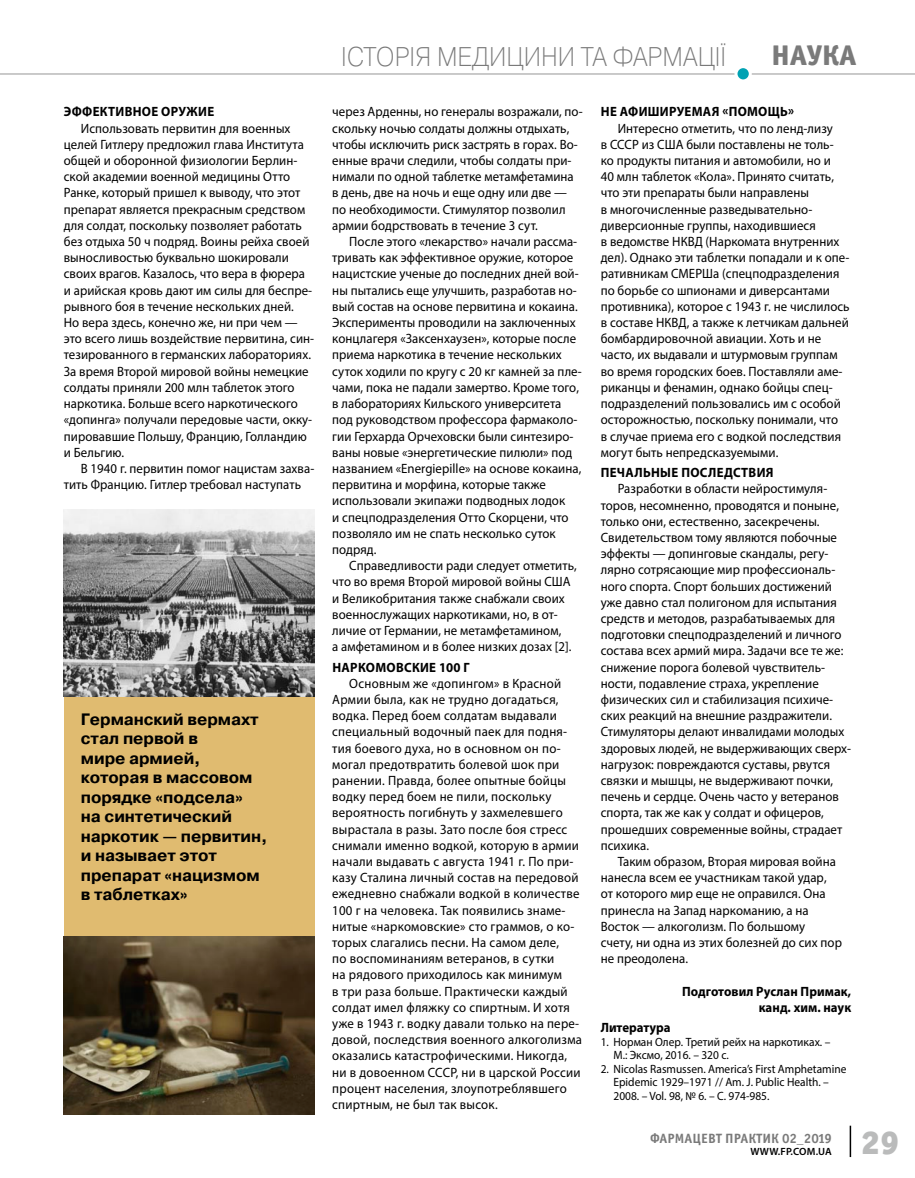
<style>
.page{position:relative;width:915px;height:1178px;background:#fff}
.page>*{position:absolute;margin:0;border:0;box-sizing:border-box;transform-origin:0 0}
.t1{font:33px "Officina Sans Black ITC";color:#babbbb}
.t2{font:28.5px "Officina Sans Extra Bold ITC";letter-spacing:.005em;color:#7a7a7a}
.t3{font:27px "Pragmatica Light C";color:#7a7a7a;scale:.9 1}
.t4{font:700 16.5px/19.5px "Pragmatica";letter-spacing:-.005em;color:#000}
.t5{font:13.5px/16.2px "Myriad Pro";letter-spacing:.005em;color:#000;scale:.95 1}
.t6{font:700 13.5px/16.2px "Myriad Pro";letter-spacing:.005em;color:#000;text-align:right;scale:.95 1}
.t7{font:13.5px "Officina Sans Bold ITC";letter-spacing:.01em;color:#7a7a7a}
.t8{font:12px/13.5px "Myriad Pro";color:#000;scale:.95 1}
.t9{font:600 10.5px "Myriad Pro";letter-spacing:.02em;color:#000}
</style>
<div class="page">
<div style="left:64px;top:696px;width:250px;height:241px;background:#e0bb70"></div>
<img style="left:64px;top:936px;width:250px;height:178px">
<img style="left:64px;top:510px;width:250px;height:187px">
<hr style="left:849px;top:1125px;width:1px;height:32px;background:#000">
<hr style="left:0;top:73px;width:914px;height:2px;background:#b9b9b9">
<div style="left:735px;top:67px;width:15px;height:14px;background:#00a2b3;border-radius:50%"></div>
<div style="left:734px;top:65px;width:17px;height:17px;border:3px solid #fff;border-radius:50%"></div>
<p class="t6" style="left:64px;top:103px;width:19px">Эффективное</p>
<p class="t6" style="left:161px;top:103px;width:10px">ору</p>
<p class="t6" style="left:186px;top:103px;width:21px">жие</p>
<p class="t5" style="left:64px;top:120px;width:265px;text-indent:17px">Использовать первитин для военных целей Гитлеру предложил глава Института общей и оборонной физиологии Берлин&shy;ской академии военной медицины Отто Ранке, который пришел к выводу, что этот препарат является прекрасным средством для солдат, поскольку позволяет работать без отдыха 50 ч подряд. Воины рейха своей выносливостью буквально шокировали своих врагов. Казалось, что вера в фюрера и арийская кровь дают им силы для беспре&shy;рывного боя в течение нескольких дней.<br>Но вера здесь, конечно же, ни при чем — это всего лишь воздействие первитина, син&shy;тезированного в германских лабораториях.<br>За время Второй мировой войны немецкие солдаты приняли 200 млн таблеток этого наркотика. Больше всего наркотического «допинга» получали передовые части, окку&shy;пировавшие Польшу, Францию, Голландию и Бельгию.</p>
<p class="t5" style="left:64px;top:460px;width:265px;text-indent:17px">В 1940 г. первитин помог нацистам захва&shy;тить Францию. Гитлер требовал наступать</p>
<p class="t4" style="left:81px;top:709px;width:188px">Германский вермахт стал первой в<br>мире армией, которая в массовом порядке «подсела»<br>на синтетический наркотик — первитин, и называет этот препарат «нацизмом в таблетках»</p>
<h3 class="t3" style="left:341px;top:42px;width:429px">історія медицини та фармації</h3>
<h2 class="t2" style="left:771px;top:38px;width:86px">наука</h2>
<p class="t5" style="left:332px;top:104px;width:265px">через Арденны, но генералы возражали, по&shy;скольку ночью солдаты должны отдыхать, чтобы исключить риск застрять в горах. Во&shy;енные врачи следили, чтобы солдаты при&shy;нимали по одной таблетке метамфетамина в день, две на ночь и еще одну или две — по необходимости. Стимулятор позволил армии бодрствовать в течение 3 сут.</p>
<p class="t5" style="left:332px;top:233px;width:264px;text-indent:17px">После этого «лекарство» начали рассма&shy;тривать как эффективное оружие, которое нацистские ученые до последних дней вой&shy;ны пытались еще улучшить, разработав но&shy;вый состав на основе первитина и кокаина.<br>Эксперименты проводили на заключенных концлагеря «Заксенхаузен», которые после приема наркотика в течение нескольких суток ходили по кругу с 20 кг камней за пле&shy;чами, пока не падали замертво. Кроме того, в лабораториях Кильского университета под руководством профессора фармаколо&shy;гии Герхарда Орчеховски были синтезиро&shy;ваны новые «энергетические пилюли» под названием «Energiepille» на основе кокаина, первитина и морфина, которые также использовали экипажи подводных лодок<br>и спецподразделения Отто Скорцени, что позволяло им не спать несколько суток подряд.</p>
<p class="t5" style="left:332px;top:557px;width:259px;text-indent:17px">Справедливости ради следует отметить, что во время Второй мировой войны США и Великобритания также снабжали своих военнослужащих наркотиками, но, в от&shy;личие от Германии, не метамфетамином,<br>а амфетамином и в более низких дозах [2].</p>
<p class="t6" style="left:332px;top:658px;width:20px">Наркомовские</p>
<p class="t6" style="left:439px;top:658px;width:29px">100 г</p>
<p class="t5" style="left:332px;top:675px;width:264px;text-indent:17px">Основным же «допингом» в Красной Армии была, как не трудно догадаться, водка. Перед боем солдатам выдавали специальный водочный паек для подня&shy;тия боевого духа, но в основном он по&shy;могал предотвратить болевой шок при ранении. Правда, более опытные бойцы водку перед боем не пили, поскольку вероятность погибнуть у захмелевшего вырастала в разы. Зато после боя стресс снимали именно водкой, которую в армии начали выдавать с августа 1941 г. По при&shy;казу Сталина личный состав на передовой ежедневно снабжали водкой в количестве 100 г на человека. Так появились знаме&shy;нитые «наркомовские» сто граммов, о ко&shy;торых слагались песни. На самом деле,<br>по воспоминаниям ветеранов, в сутки<br>на рядового приходилось как минимум<br>в три раза больше. Практически каждый солдат имел фляжку со спиртным. И хотя уже в 1943 г. водку давали только на пере&shy;довой, последствия военного алкоголизма оказались катастрофическими. Никогда, ни в довоенном СССР, ни в царской России процент населения, злоупотреблявшего спиртным, не был так высок.</p>
<p class="t6" style="left:600px;top:103px;width:19px">Неафи</p>
<p class="t6" style="left:647px;top:103px;width:23px">шируема</p>
<p class="t6" style="left:711px;top:103px;width:29px">я «помо</p>
<p class="t6" style="left:767px;top:103px;width:29px">щь»</p>
<p class="t5" style="left:600px;top:120px;width:263px;text-indent:17px">Интересно отметить, что по ленд-лизу<br>в СССР из США были поставлены не толь&shy;ко продукты питания и автомобили, но и<br>40 млн таблеток «Кола». Принято считать, что эти препараты были направлены<br>в многочисленные разведывательно&shy;диверсионные группы, находившиеся<br>в ведомстве НКВД (Наркомата внутренних дел). Однако эти таблетки попадали и к опе&shy;ративникам СМЕРШа (спецподразделения по борьбе со шпионами и диверсантами противника), которое с 1943 г. не числилось в составе НКВД, а также к летчикам дальней бомбардировочной авиации. Хоть и не часто, их выдавали и штурмовым группам во время городских боев. Поставляли аме&shy;риканцы и фенамин, однако бойцы спец&shy;подразделений пользовались им с особой осторожностью, поскольку понимали, что<br>в случае приема его с водкой последствия могут быть непредсказуемыми.</p>
<p class="t6" style="left:600px;top:464px;width:19px">Печа</p>
<p class="t6" style="left:634px;top:464px;width:60px">льные пос</p>
<p class="t6" style="left:707px;top:464px;width:19px">ледстви</p>
<p class="t6" style="left:765px;top:464px;width:9px">я</p>
<p class="t5" style="left:600px;top:480px;width:265px;text-indent:17px">Разработки в области нейростимуля&shy;торов, несомненно, проводятся и поныне, только они, естественно, засекречены.<br>Свидетельством тому являются побочные эффекты — допинговые скандалы, регу&shy;лярно сотрясающие мир профессиональ&shy;ного спорта. Спорт больших достижений уже давно стал полигоном для испытания средств и методов, разрабатываемых для подготовки спецподразделений и личного состава всех армий мира. Задачи все те же: снижение порога болевой чувствитель&shy;ности, подавление страха, укрепление физических сил и стабилизация психиче&shy;ских реакций на внешние раздражители.<br>Стимуляторы делают инвалидами молодых здоровых людей, не выдерживающих сверх&shy;нагрузок: повреждаются суставы, рвутся связки и мышцы, не выдерживают почки, печень и сердце. Очень часто у ветеранов спорта, так же как у солдат и офицеров, прошедших современные войны, страдает психика.</p>
<p class="t5" style="left:600px;top:853px;width:255px;text-indent:17px">Таким образом, Вторая мировая война нанесла всем ее участникам такой удар, от которого мир еще не оправился. Она принесла на Запад наркоманию, а на Восток — алкоголизм. По большому<br>счету, ни одна из этих болезней до сих пор не преодолена.</p>
<p class="t6" style="left:682px;top:982px;width:179px">Подготовил Руслан Примак, канд. хим. наук</p>
<p class="t6" style="left:600px;top:1019px;width:75px">Литература</p>
<p class="t8" style="left:613px;top:1035px;width:230px;text-indent:-13px">1. Норман Олер. Третий рейх на наркотиках. –<br>М.: Эксмо, 2016. – 320 с.</p>
<p class="t8" style="left:613px;top:1062px;width:246px;text-indent:-13px">2. Nicolas Rasmussen. America’s First Amphetamine<br>Epidemic 1929–1971 // Am. J. Public Health. –<br>2008. – Vol. 98, № 6. – С. 974-985.</p>
<p class="t7" style="left:649px;top:1130px;width:183px">Фармацевт Практик 02_2019</p>
<p class="t9" style="left:750px;top:1145px;width:83px">WWW.FP.COM.UA</p>
<h1 class="t1" style="left:860px;top:1122px;width:39px">29</h1>
</div>
